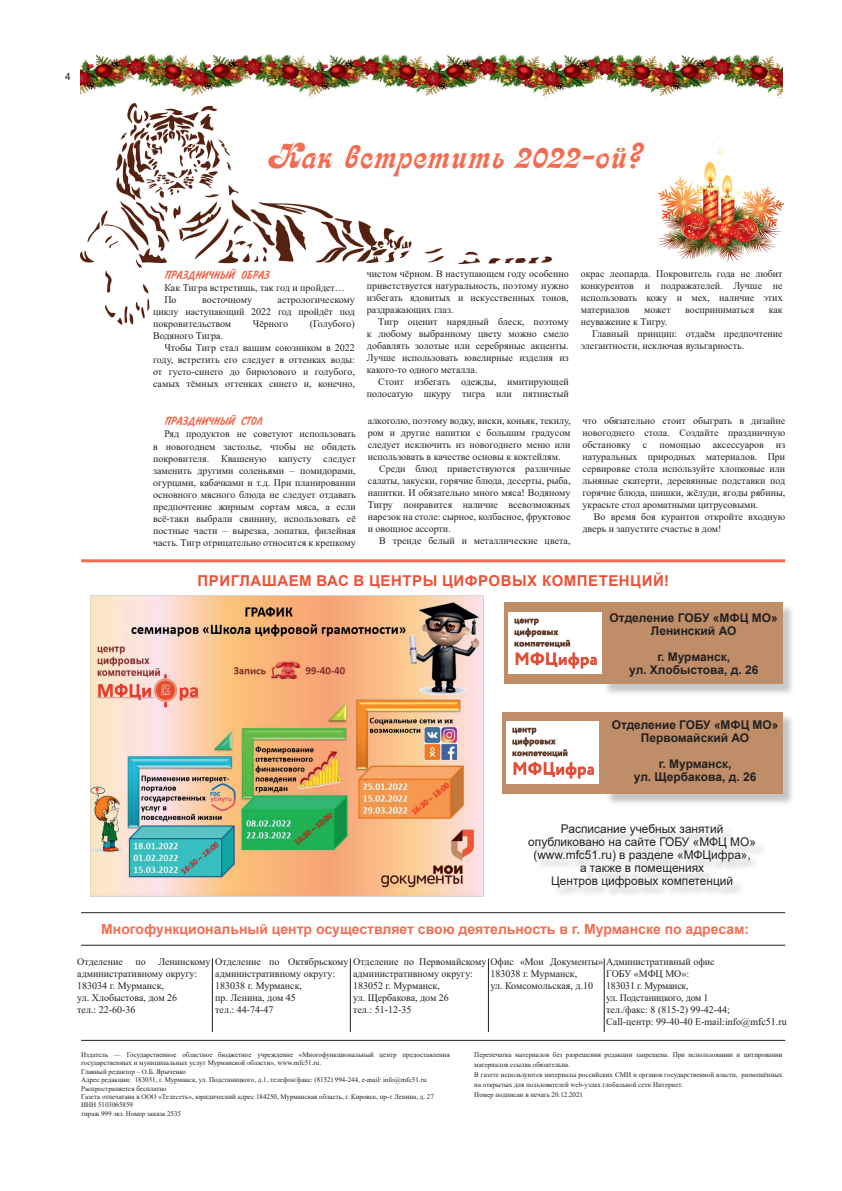
<style>
.page{position:relative;width:842px;height:1191px;background:#fff}
.page>*{position:absolute;margin:0;border:0;box-sizing:border-box;transform-origin:0 0}
.t1{font:37px "Asessor";color:#f26d51}
.t2{font:700 15px "Arial";letter-spacing:.035em;color:#ed5136}
.t3{font:700 14px "Arial";color:#f26d51}
.t4{font:12px "Arial";color:#231f20}
.t5{font:700 12px "Arial";color:#231f20}
.мфц-осн__копия{font:12px "Uk Inform";color:#f16649}
.мфц-осн__копия-2{font:10px/12px "Times New Roman";color:#231f20;text-align:justify}
.мфц-осн__копия-3{font:10px "Times New Roman";letter-spacing:-.02em;color:#231f20}
.t6{font:10px "Arial";color:#231f20}
.t7{font:7px/10px "Times New Roman";color:#231f20}
</style>
<div class="page">
<img style="left:80px;top:103px;width:472px;height:222px">
<hr style="left:81px;top:912px;width:704px;height:1px;background:#231f20">
<hr style="left:81px;top:1040px;width:704px;height:1px;background:#231f20">
<hr style="left:81px;top:944px;width:704px;height:1px;background:#231f20">
<hr style="left:212px;top:958px;width:1px;height:74px;background:#231f20">
<hr style="left:350px;top:958px;width:1px;height:74px;background:#231f20">
<hr style="left:488px;top:958px;width:1px;height:74px;background:#231f20">
<hr style="left:604px;top:958px;width:1px;height:74px;background:#231f20">
<hr style="left:81px;top:559px;width:704px;height:3px;background:#f26d51">
<div style="left:604px;top:604px;width:191px;height:92px;background:#231f20;opacity:.25"></div>
<div style="left:602px;top:602px;width:181px;height:81px;background:#bf8e68"></div>
<div style="left:605px;top:713px;width:190px;height:93px;background:#231f20;opacity:.26"></div>
<div style="left:603px;top:712px;width:180px;height:81px;background:#bf8e68"></div>
<div style="left:504px;top:602px;width:101px;height:81px;background:#bf8e68"></div>
<img style="left:508px;top:612px;width:93px;height:62px">
<div style="left:502px;top:712px;width:105px;height:81px;background:#bf8e68"></div>
<img style="left:506px;top:721px;width:93px;height:62px">
<div style="left:531px;top:826px;width:236px;height:73px;background:#231f20;opacity:.26"></div>
<img style="left:80px;top:54px;width:703px;height:42px">
<img style="left:659px;top:135px;width:124px;height:127px">
<img style="left:90px;top:596px;width:393px;height:301px">
<p class="t6" style="left:65px;top:70px;width:7px">4</p>
<p class="t1" style="left:268px;top:134px;width:372px">Как встретить 2022-ой?</p>
<p class="мфц-осн__копия" style="left:164px;top:268px;width:107px">ПРАЗДНИЧНЫЙ ОБРАЗ</p>
<p class="мфц-осн__копия-2" style="left:164px;top:281px;width:182px">Как Тигра встретишь, так год и пройдет…</p>
<p class="мфц-осн__копия-2" style="left:164px;top:293px;width:14px">По</p>
<p class="мфц-осн__копия-2" style="left:202px;top:293px;width:51px">восточному</p>
<p class="мфц-осн__копия-2" style="left:153px;top:293px;width:203px;text-indent:125px">астрологическому циклу наступающий 2022 год пройдёт под покровительством</p>
<p class="мфц-осн__копия-2" style="left:253px;top:317px;width:37px">Чёрного</p>
<p class="мфц-осн__копия-2" style="left:310px;top:317px;width:47px">(Голубого)</p>
<p class="мфц-осн__копия-2" style="left:153px;top:329px;width:72px">Водяного Тигра.</p>
<p class="мфц-осн__копия-2" style="left:153px;top:341px;width:203px;text-indent:11px">Чтобы Тигр стал вашим союзником в 2022 году, встретить его следует в оттенках воды: от густо-синего до бирюзового и голубого, самых тёмных оттенках синего и, конечно,</p>
<p class="мфц-осн__копия-2" style="left:367px;top:267px;width:203px">чистом чёрном. В наступающем году особенно приветствуется натуральность, поэтому нужно избегать ядовитых и искусственных тонов, раздражающих глаз.</p>
<p class="мфц-осн__копия-2" style="left:367px;top:315px;width:203px;text-indent:11px">Тигр оценит нарядный блеск, поэтому к любому выбранному цвету можно смело добавлять золотые или серебряные акценты.<br>Лучше использовать ювелирные изделия из какого-то одного металла.</p>
<p class="мфц-осн__копия-2" style="left:367px;top:375px;width:203px;text-align:right">Стоит избегать одежды, имитирующей полосатую шкуру тигра или пятнистый</p>
<p class="мфц-осн__копия" style="left:164px;top:415px;width:99px">ПРАЗДНИЧНЫЙ СТОЛ</p>
<p class="мфц-осн__копия-2" style="left:153px;top:428px;width:204px;text-indent:11px">Ряд продуктов не советуют использовать в новогоднем застолье, чтобы не обидеть покровителя. Квашеную капусту следует заменить другими соленьями – помидорами, огурцами, кабачками и т.д. При планировании основного мясного блюда не следует отдавать предпочтение жирным сортам мяса, а если всё-таки выбрали свинину, использовать её постные части – вырезка, лопатка, филейная часть. Тигр отрицательно относится к крепкому</p>
<p class="мфц-осн__копия-2" style="left:368px;top:414px;width:204px">алкоголю, поэтому водку, виски, коньяк, текилу, ром и другие напитки с большим градусом следует исключить из новогоднего меню или использовать в качестве основы к коктейлям.</p>
<p class="мфц-осн__копия-2" style="left:368px;top:462px;width:204px;text-indent:11px">Среди блюд приветствуются различные салаты, закуски, горячие блюда, десерты, рыба, напитки. И обязательно много мяса! Водяному Тигру понравится наличие всевозможных нарезок на столе: сырное, колбасное, фруктовое и овощное ассорти.</p>
<p class="мфц-осн__копия-2" style="left:379px;top:534px;width:193px">В тренде белый и металлические цвета,</p>
<p class="мфц-осн__копия-2" style="left:581px;top:267px;width:203px">окрас леопарда. Покровитель года не любит конкурентов и подражателей. Лучше не использовать кожу и мех, наличие этих материалов</p>
<p class="мфц-осн__копия-2" style="left:644px;top:303px;width:28px">может</p>
<p class="мфц-осн__копия-2" style="left:685px;top:303px;width:71px">восприниматься</p>
<p class="мфц-осн__копия-2" style="left:769px;top:303px;width:16px">как</p>
<p class="мфц-осн__копия-2" style="left:581px;top:315px;width:88px">неуважение к Тигру.</p>
<p class="мфц-осн__копия-2" style="left:581px;top:327px;width:203px;text-indent:11px">Главный принцип: отдаём предпочтение элегантности, исключая вульгарность.</p>
<p class="мфц-осн__копия-2" style="left:582px;top:414px;width:204px">что обязательно стоит обыграть в дизайне новогоднего стола. Создайте праздничную обстановку с помощью аксессуаров из натуральных природных материалов. При сервировке стола используйте хлопковые или льняные скатерти, деревянные подставки под горячие блюда, шишки, жёлуди, ягоды рябины, украсьте стол ароматными цитрусовыми.</p>
<p class="мфц-осн__копия-2" style="left:582px;top:510px;width:204px;text-indent:11px">Во время боя курантов откройте входную дверь и запустите счастье в дом!</p>
<p class="t2" style="left:197px;top:570px;width:473px">ПРИГЛАШАЕМ ВАС В ЦЕНТРЫ ЦИФРОВЫХ КОМПЕТЕНЦИЙ!</p>
<p class="t5" style="left:610px;top:609px;width:170px">Отделение ГОБУ «МФЦ МО»</p>
<p class="t5" style="left:651px;top:622px;width:87px">Ленинский АО</p>
<p class="t5" style="left:657px;top:648px;width:74px">г. Мурманск,</p>
<p class="t5" style="left:629px;top:661px;width:131px">ул. Хлобыстова, д. 26</p>
<p class="t5" style="left:612px;top:716px;width:168px">Отделение ГОБУ «МФЦ МО»</p>
<p class="t5" style="left:641px;top:729px;width:110px">Первомайский АО</p>
<p class="t5" style="left:659px;top:755px;width:74px">г. Мурманск,</p>
<p class="t5" style="left:634px;top:768px;width:124px">ул. Щербакова, д. 26</p>
<p class="t4" style="left:561px;top:820px;width:164px">Расписание учебных занятий</p>
<p class="t4" style="left:528px;top:833px;width:229px">опубликовано на сайте ГОБУ «МФЦ МО»</p>
<p class="t4" style="left:533px;top:846px;width:219px">(www.mfc51.ru) в разделе «МФЦифра»,</p>
<p class="t4" style="left:580px;top:859px;width:126px">а также в помещениях</p>
<p class="t4" style="left:551px;top:872px;width:184px">Центров цифровых компетенций</p>
<p class="t3" style="left:101px;top:919px;width:649px">Многофункциональный центр осуществляет свою деятельность в г. Мурманске по адресам:</p>
<p class="мфц-осн__копия-2" style="left:490px;top:967px;width:88px">183038 г. Мурманск,</p>
<p class="мфц-осн__копия-2" style="left:490px;top:979px;width:104px">ул. Комсомольская, д.10</p>
<p class="мфц-осн__копия-2" style="left:215px;top:955px;width:135px">Отделение по Октябрьскому административному округу:</p>
<p class="мфц-осн__копия-2" style="left:215px;top:979px;width:88px">183038 г. Мурманск,</p>
<p class="мфц-осн__копия-2" style="left:215px;top:991px;width:82px">пр. Ленина, дом 45</p>
<p class="мфц-осн__копия-2" style="left:215px;top:1003px;width:60px">тел.: 44-74-47</p>
<p class="мфц-осн__копия-2" style="left:353px;top:955px;width:363px">Отделение по Первомайскому Офис «Мои Документы» Административный офис административному округу:</p>
<p class="мфц-осн__копия-2" style="left:353px;top:979px;width:88px">183052 г. Мурманск,</p>
<p class="мфц-осн__копия-2" style="left:353px;top:991px;width:97px">ул. Щербакова, дом 26</p>
<p class="мфц-осн__копия-2" style="left:353px;top:1003px;width:60px">тел.: 51-12-35</p>
<p class="мфц-осн__копия-2" style="left:77px;top:955px;width:47px">Отделение</p>
<p class="мфц-осн__копия-2" style="left:135px;top:955px;width:12px">по</p>
<p class="мфц-осн__копия-2" style="left:77px;top:955px;width:135px;text-indent:81px">Ленинскому административному округу:</p>
<p class="мфц-осн__копия-2" style="left:77px;top:979px;width:88px">183034 г. Мурманск,</p>
<p class="мфц-осн__копия-2" style="left:77px;top:991px;width:102px">ул. Хлобыстова, дом 26</p>
<p class="мфц-осн__копия-2" style="left:77px;top:1003px;width:60px">тел.: 22-60-36</p>
<p class="мфц-осн__копия-2" style="left:606px;top:967px;width:84px">ГОБУ «МФЦ МО»:</p>
<p class="мфц-осн__копия-3" style="left:606px;top:979px;width:84px">183031 г. Мурманск,</p>
<p class="мфц-осн__копия-3" style="left:606px;top:991px;width:104px">ул. Подстаницкого, дом 1</p>
<p class="мфц-осн__копия-2" style="left:606px;top:1003px;width:125px">тел./факс: 8 (815-2) 99-42-44;</p>
<p class="мфц-осн__копия-2" style="left:606px;top:1015px;width:182px">Call-центр: 99-40-40 E-mail:info@mfc51.ru</p>
<p class="t7" style="left:81px;top:1050px;width:370px;line-height:8.4px">Издатель — Государственное областное бюджетное учреждение «Многофункциональный центр предоставления государственных и муниципальных услуг Мурманской области», www.mfc51.ru.</p>
<p class="t7" style="left:81px;top:1066px;width:106px">Главный редактор – О.Б. Ярыченко</p>
<p class="t7" style="left:81px;top:1074px;width:347px">Адрес редакции: 183031, г. Мурманск, ул. Подстаницкого, д.1, телефон/факс: (8152) 994-244, e-mail: info@mfc51.ru</p>
<p class="t7" style="left:81px;top:1083px;width:87px">Распространяется бесплатно</p>
<p class="t7" style="left:81px;top:1091px;width:354px">Газета отпечатана в ООО «Телесеть», юридический адрес 184250, Мурманская область, г. Кировск, пр-т Ленина, д. 27</p>
<p class="t7" style="left:81px;top:1099px;width:53px">ИНН 5103065859</p>
<p class="t7" style="left:81px;top:1108px;width:101px">тираж 999 экз. Номер заказа 2535</p>
<p class="t7" style="left:474px;top:1049px;width:310px">Перепечатка материалов без разрешения редакции запрещена. При использовании и цитировании материалов ссылка обязательна.</p>
<p class="t7" style="left:474px;top:1069px;width:310px">В газете используются материалы российских СМИ и органов государственной власти, размещённых на открытых для пользователей web-узлах глобальной сети Интернет.</p>
<p class="t7" style="left:474px;top:1089px;width:110px">Номер подписан в печать 20.12.2021</p>
</div>
